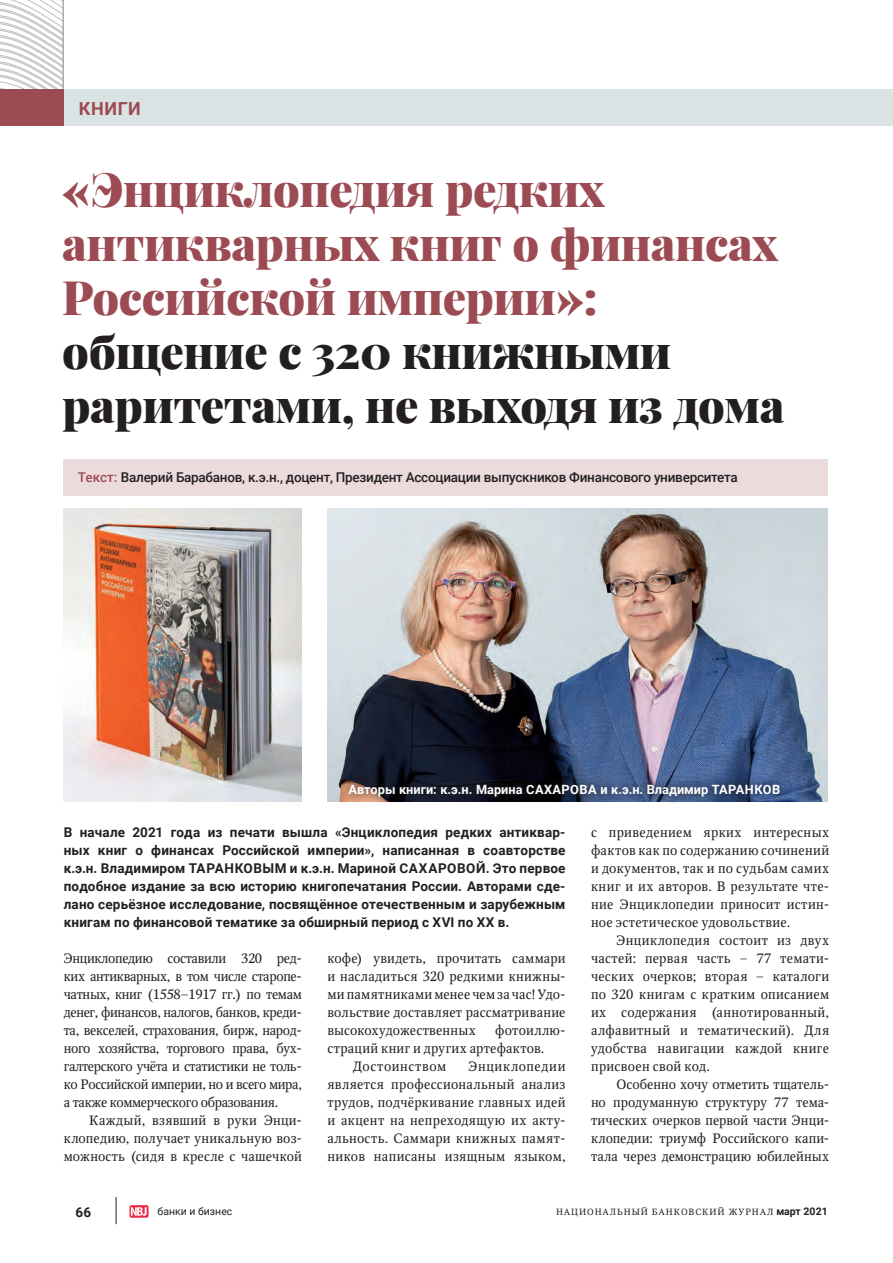
<style>
.page{position:relative;width:893px;height:1263px;background:#fff}
.page>*{position:absolute;margin:0;border:0;box-sizing:border-box;transform-origin:0 0}
.t1{font:900 46.5px/54px "Playfair Display";letter-spacing:-.01em;color:#9c4b53}
.t2{font:900 46.5px/54px "Playfair Display";letter-spacing:-.01em;color:#231f20}
.t3{font:700 18px "Roboto";letter-spacing:.035em;color:#9c4b53}
.t4{font:13.5px/18px "Octava";letter-spacing:.02em;color:#231f20;text-align:justify}
.t5{font:700 13.5px/18px "Roboto";letter-spacing:.015em;color:#231f20;text-align:justify}
.t6{font:500 13.5px "Roboto";letter-spacing:-.02em;color:#231f20}
.t7{font:13.5px "Octava";letter-spacing:.045em;color:#231f20}
.t8{font:700 12.75px "Roboto";color:#fff}
.t9{font:10.5px "Roboto";color:#231f20}
.t10{font:9px "Octava";letter-spacing:.1em;color:#231f20}
.s1{color:#9c4b53}
.s2{font-family:"Roboto";font-weight:700;font-size:10.5px}
</style>
<div class="page">
<div style="left:21px;top:89px;width:872px;height:36px;background:#dae3e3"></div>
<svg style="left:0;top:0;width:63px;height:89px"></svg>
<svg style="left:129px;top:1205px;width:20px;height:13px"></svg>
<svg style="left:131px;top:1207px;width:16px;height:9px"></svg>
<svg style="left:116px;top:1197px;width:1px;height:27px"></svg>
<div style="left:0;top:89px;width:63px;height:37px;background:#9c4b53"></div>
<hr style="left:63px;top:0;width:1px;height:89px;background:#808285">
<img style="left:64px;top:515px;width:238px;height:286px">
<div style="left:64px;top:459px;width:764px;height:36px;background:#ebdbdd"></div>
<img style="left:327px;top:509px;width:501px;height:292px">
<div style="left:340px;top:776px;width:449px;height:29px;background:#231f20;opacity:.9"></div>
<h2 class="t3" style="left:79px;top:96px;width:64px">КНИГИ</h2>
<h1 class="t1" style="left:62px;top:159px;width:717px">«Энциклопедия редких антикварных книг о финансах<br>Российской империи»:</h1>
<h1 class="t2" style="left:62px;top:321px;width:724px">общение с 320 книжными раритетами, не выходя из дома</h1>
<p class="t6" style="left:78px;top:468px;width:661px"><span class="s1">Текст:</span> Валерий Барабанов, к.э.н., доцент, Президент Ассоциации выпускников Финансового университета</p>
<p class="t8" style="left:349px;top:780px;width:433px">Авторы книги: к.э.н. Марина САХАРОВА и к.э.н. Владимир ТАРАНКОВ</p>
<p class="t5" style="left:64px;top:823px;width:503px">В начале 2021 года из печати вышла «Энциклопедия редких антиквар&shy;ных книг о финансах Российской империи», написанная в соавторстве к.э.н. Владимиром ТАРАНКОВЫМ и к.э.н. Мариной САХАРОВОЙ. Это первое подобное издание за всю историю книгопечатания России. Авторами сде&shy;лано серьёзное исследование, посвящённое отечественным и зарубежным книгам по финансовой тематике за обширный период с ХVI по XX в.</p>
<p class="t4" style="left:64px;top:949px;width:240px">Энциклопедию составили 320 ред&shy;ких антикварных, в том числе старопе&shy;чатных, книг (1558–1917 гг.) по темам денег, финансов, налогов, банков, креди&shy;та, векселей, страхования, бирж, народ&shy;ного хозяйства, торгового права, бух&shy;галтерского учёта и статистики не толь&shy;ко Российской империи, но и всего мира, а также коммерческого образования.</p>
<p class="t4" style="left:64px;top:1111px;width:240px;text-indent:26px">Каждый, взявший в руки Энци&shy;клопедию, получает уникальную воз&shy;можность (сидя в кресле с чашечкой</p>
<p class="t4" style="left:327px;top:949px;width:240px">кофе) увидеть, прочитать саммари и насладиться 320 редкими книжны&shy;ми памятниками менее чем за час! Удо&shy;вольствие доставляет рассматривание высокохудожественных</p>
<p class="t4" style="left:495px;top:1021px;width:72px">фотоиллю-</p>
<p class="t4" style="left:327px;top:1039px;width:218px">страций книг и других артефактов.</p>
<p class="t7" style="left:353px;top:1058px;width:95px">Достоинством</p>
<p class="t4" style="left:327px;top:1057px;width:240px;text-indent:141px">Энциклопедии является профессиональный анализ трудов, подчёркивание главных идей и акцент на непреходящую их акту&shy;альность. Саммари книжных памят&shy;ников написаны изящным языком,</p>
<p class="t4" style="left:591px;top:823px;width:240px">с приведением ярких интересных фактов как по содержанию сочинений и документов, так и по судьбам самих книг и их авторов. В результате чте&shy;ние Энциклопедии приносит истин&shy;ное эстетическое удовольствие.</p>
<p class="t4" style="left:591px;top:931px;width:240px;text-indent:26px">Энциклопедия состоит из двух частей: первая часть – 77 темати&shy;ческих очерков; вторая – каталоги по 320 книгам с кратким описанием их содержания (аннотированный, алфавитный и тематический). Для удобства навигации каждой книге присвоен свой код.</p>
<p class="t4" style="left:591px;top:1075px;width:240px;text-indent:26px">Особенно хочу отметить тщатель&shy;но продуманную структуру 77 тема&shy;тических очерков первой части Энци&shy;клопедии: триумф Российского капи&shy;тала через демонстрацию юбилейных</p>
<p class="t5" style="left:76px;top:1202px;width:17px">66</p>
<p class="t9" style="left:158px;top:1204px;width:76px">банки и бизнес</p>
<p class="t10" style="left:556px;top:1206px;width:273px">НАЦИОНАЛЬНЫЙ БАНКОВСКИЙ ЖУРНАЛ <span class="s2">март 2021</span></p>
</div>
